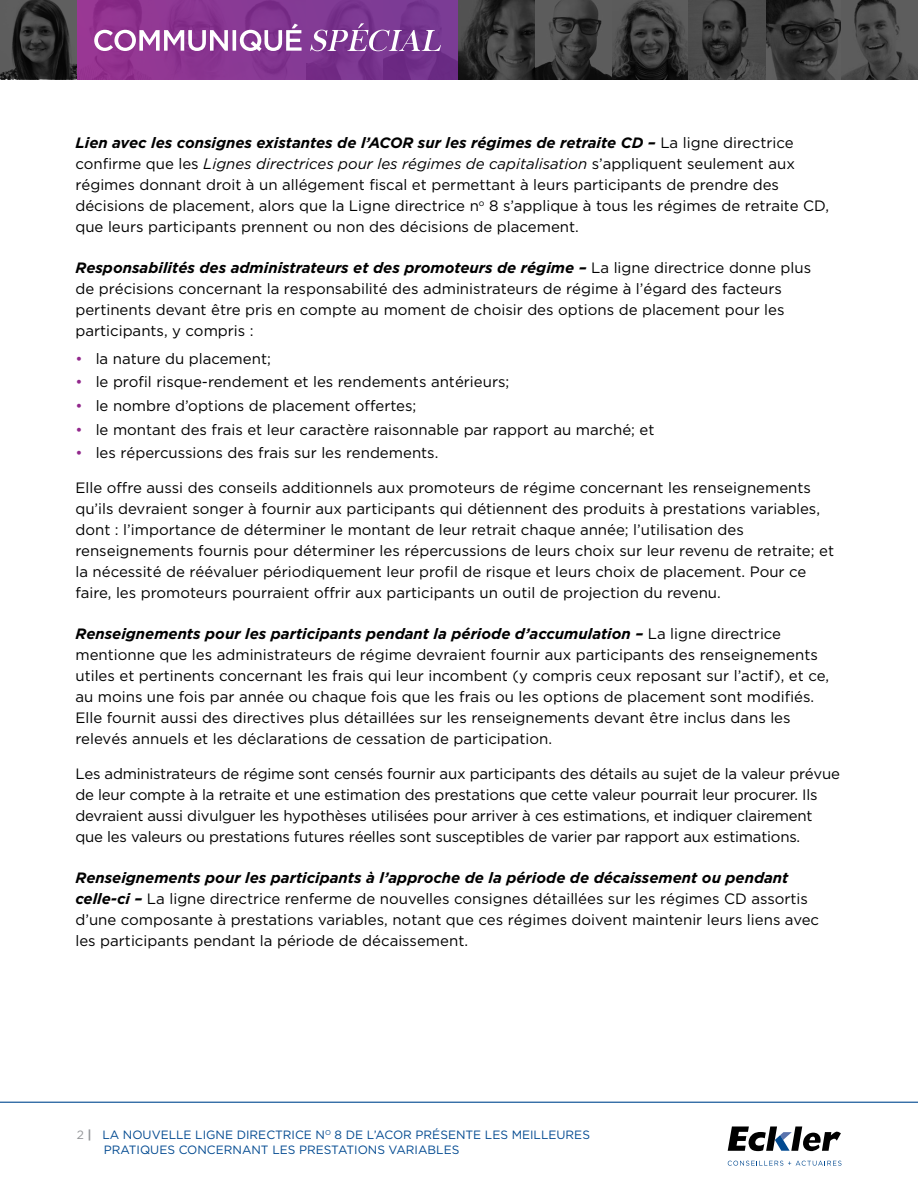
<style>
.page{position:relative;width:918px;height:1188px;background:#fff}
.page>*{position:absolute;margin:0;border:0;box-sizing:border-box;transform-origin:0 0}
.body{font:15px/21px "Gotham";color:#000}
.body_bullets{font:15px "Gotham";color:#000}
.t1{font:12px/14.4px "Gotham";color:#004990}
.s1{font-weight:700;font-style:italic}
.s2{font-style:italic}
.s3{color:#92278c}
.s4{color:#939598}
.s5{font-weight:700;color:#939598}
</style>
<div class="page">
<hr style="left:0;top:1102px;width:918px;height:1px;background:#004990">
<svg style="left:728px;top:1126px;width:113px;height:25px"></svg>
<svg style="left:728px;top:1161px;width:113px;height:5px"></svg>
<div style="left:76px;top:0;width:383px;height:79px;background:linear-gradient(to right,#963491,#70358e)"></div>
<svg style="left:0;top:0;width:76px;height:79px;background:#353535"></svg>
<svg style="left:459px;top:0;width:459px;height:79px;background:#3d3d3d"></svg>
<svg style="left:94px;top:24px;width:208px;height:27px"></svg>
<svg style="left:310px;top:23px;width:131px;height:28px;background:#945fa6"></svg>
<p class="body" style="left:75px;top:131px;width:755px"><span class="s1">Lien avec les consignes existantes de l’ACOR sur les régimes de retraite CD –</span> La ligne directrice confirme que les <span class="s2">Lignes directrices pour les régimes de capitalisation</span> s’appliquent seulement aux régimes donnant droit à un allégement fiscal et permettant à leurs participants de prendre des décisions de placement, alors que la Ligne directrice n<sup>o</sup> 8 s’applique à tous les régimes de retraite CD, que leurs participants prennent ou non des décisions de placement.</p>
<p class="body" style="left:75px;top:257px;width:737px"><span class="s1">Responsabilités des administrateurs et des promoteurs de régime –</span> La ligne directrice donne plus de précisions concernant la responsabilité des administrateurs de régime à l’égard des facteurs pertinents devant être pris en compte au moment de choisir des options de placement pour les participants, y compris :</p>
<p class="body_bullets" style="left:75px;top:350px;width:197px"><span class="s3">•</span> la nature du placement;</p>
<p class="body_bullets" style="left:75px;top:374px;width:435px"><span class="s3">•</span> le profil risque-rendement et les rendements antérieurs;</p>
<p class="body_bullets" style="left:75px;top:397px;width:343px"><span class="s3">•</span> le nombre d’options de placement offertes;</p>
<p class="body_bullets" style="left:75px;top:421px;width:581px"><span class="s3">•</span> le montant des frais et leur caractère raisonnable par rapport au marché; et</p>
<p class="body_bullets" style="left:75px;top:445px;width:365px"><span class="s3">•</span> les répercussions des frais sur les rendements.</p>
<p class="body" style="left:75px;top:477px;width:760px">Elle offre aussi des conseils additionnels aux promoteurs de régime concernant les renseignements qu’ils devraient songer à fournir aux participants qui détiennent des produits à prestations variables, dont : l’importance de déterminer le montant de leur retrait chaque année; l’utilisation des renseignements fournis pour déterminer les répercussions de leurs choix sur leur revenu de retraite; et la nécessité de réévaluer périodiquement leur profil de risque et leurs choix de placement. Pour ce faire, les promoteurs pourraient offrir aux participants un outil de projection du revenu.</p>
<p class="body" style="left:75px;top:623px;width:755px"><span class="s1">Renseignements pour les participants pendant la période d’accumulation –</span> La ligne directrice mentionne que les administrateurs de régime devraient fournir aux participants des renseignements utiles et pertinents concernant les frais qui leur incombent (y compris ceux reposant sur l’actif), et ce, au moins une fois par année ou chaque fois que les frais ou les options de placement sont modifiés.<br>Elle fournit aussi des directives plus détaillées sur les renseignements devant être inclus dans les relevés annuels et les déclarations de cessation de participation.</p>
<p class="body" style="left:75px;top:763px;width:766px">Les administrateurs de régime sont censés fournir aux participants des détails au sujet de la valeur prévue de leur compte à la retraite et une estimation des prestations que cette valeur pourrait leur procurer. Ils devraient aussi divulguer les hypothèses utilisées pour arriver à ces estimations, et indiquer clairement que les valeurs ou prestations futures réelles sont susceptibles de varier par rapport aux estimations.</p>
<p class="body" style="left:75px;top:867px;width:745px"><span class="s1">Renseignements pour les participants à l’approche de la période de décaissement ou pendant celle-ci –</span> La ligne directrice renferme de nouvelles consignes détaillées sur les régimes CD assortis d’une composante à prestations variables, notant que ces régimes doivent maintenir leurs liens avec les participants pendant la période de décaissement.</p>
<p class="t1" style="left:104px;top:1128px;width:488px;text-indent:-27px"><span class="s4">2</span> <span class="s5">|</span> LA NOUVELLE LIGNE DIRECTRICE N<sup>O</sup> 8 DE L’ACOR PRÉSENTE LES MEILLEURES<br>PRATIQUES CONCERNANT LES PRESTATIONS VARIABLES</p>
</div>
